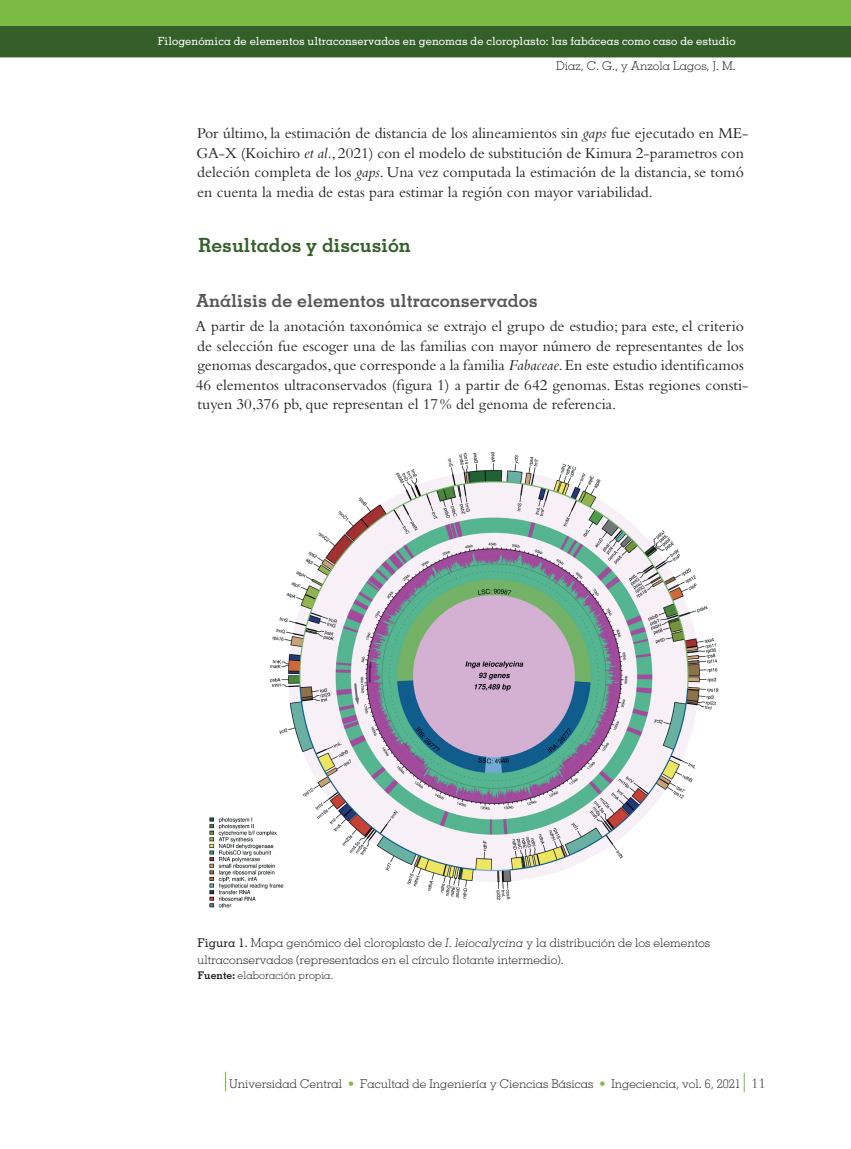
<style>
.page{position:relative;width:851px;height:1149px;background:#fff}
.page>*{position:absolute;margin:0;border:0;box-sizing:border-box;transform-origin:0 0}
.t1{font:700 19.5px "Memphis LT Std";color:#355f28}
.t2{font:700 18px "Memphis LT Std";color:#57585a}
.t3{font:15.75px/19.5px "Bembo Std";color:#231f20}
.t4{font:300 12px/16.5px "Memphis LT Std";color:#231f20}
.t5{font:500 11.25px "Memphis LT Std";color:#fff}
.t6{font:300 10.5px "Memphis LT Std";color:#231f20}
.s1{font-style:italic}
.s2{font-weight:500}
.s3{font-weight:700}
.s4{color:#7cb844}
.s5{font-family:"Bembo Std";font-weight:400;font-size:15px;color:#57585a}
</style>
<div class="page">
<div style="left:0;top:26px;width:850px;height:31px;background:#355f28"></div>
<div style="left:0;top:0;width:850px;height:26px;background:#7cb844"></div>
<svg style="left:225px;top:1071px;width:1px;height:19px"></svg>
<svg style="left:743px;top:1073px;width:1px;height:18px"></svg>
<img style="left:209px;top:452px;width:510px;height:456px">
<p class="t5" style="left:158px;top:34px;width:579px">Filogenómica de elementos ultraconservados en genomas de cloroplasto: las fabáceas como caso de estudio</p>
<p class="t4" style="left:556px;top:57px;width:181px">Diaz, C. G., y Anzola Lagos, J. M.</p>
<p class="t3" style="left:197px;top:123px;width:553px">Por último, la estimación de distancia de los alineamientos sin <span class="s1">gaps</span> fue ejecutado en ME-GA-X (Koichiro <span class="s1">et al.</span>, 2021) con el modelo de substitución de Kimura 2-parametros con deleción completa de los <span class="s1">gaps</span>. Una vez computada la estimación de la distancia, se tomó en cuenta la media de estas para estimar la región con mayor variabilidad.</p>
<p class="t1" style="left:198px;top:233px;width:214px">Resultados y discusión</p>
<p class="t2" style="left:196px;top:289px;width:343px">Análisis de elementos ultraconservados</p>
<p class="t3" style="left:196px;top:316px;width:554px">A partir de la anotación taxonómica se extrajo el grupo de estudio; para este, el criterio de selección fue escoger una de las familias con mayor número de representantes de los genomas descargados, que corresponde a la familia <span class="s1">Fabaceae</span>. En este estudio identificamos 46 elementos ultraconservados (figura 1) a partir de 642 genomas. Estas regiones consti&shy;tuyen 30,376 pb, que representan el 17% del genoma de referencia.</p>
<p class="t4" style="left:197px;top:934px;width:514px"><span class="s2">Figura 1.</span> Mapa genómico del cloroplasto de <span class="s1">I. leiocalycina</span> y la distribución de los elementos ultraconservados (representados en el círculo flotante intermedio).</p>
<p class="t6" style="left:198px;top:968px;width:137px"><span class="s3">Fuente:</span> elaboración propia.</p>
<p class="t4" style="left:229px;top:1075px;width:538px">Universidad Central <span class="s4">•</span> Facultad de Ingeniería y Ciencias Básicas <span class="s4">•</span> Ingeciencia, vol. 6, 2021 <span class="s5">11</span></p>
</div>
